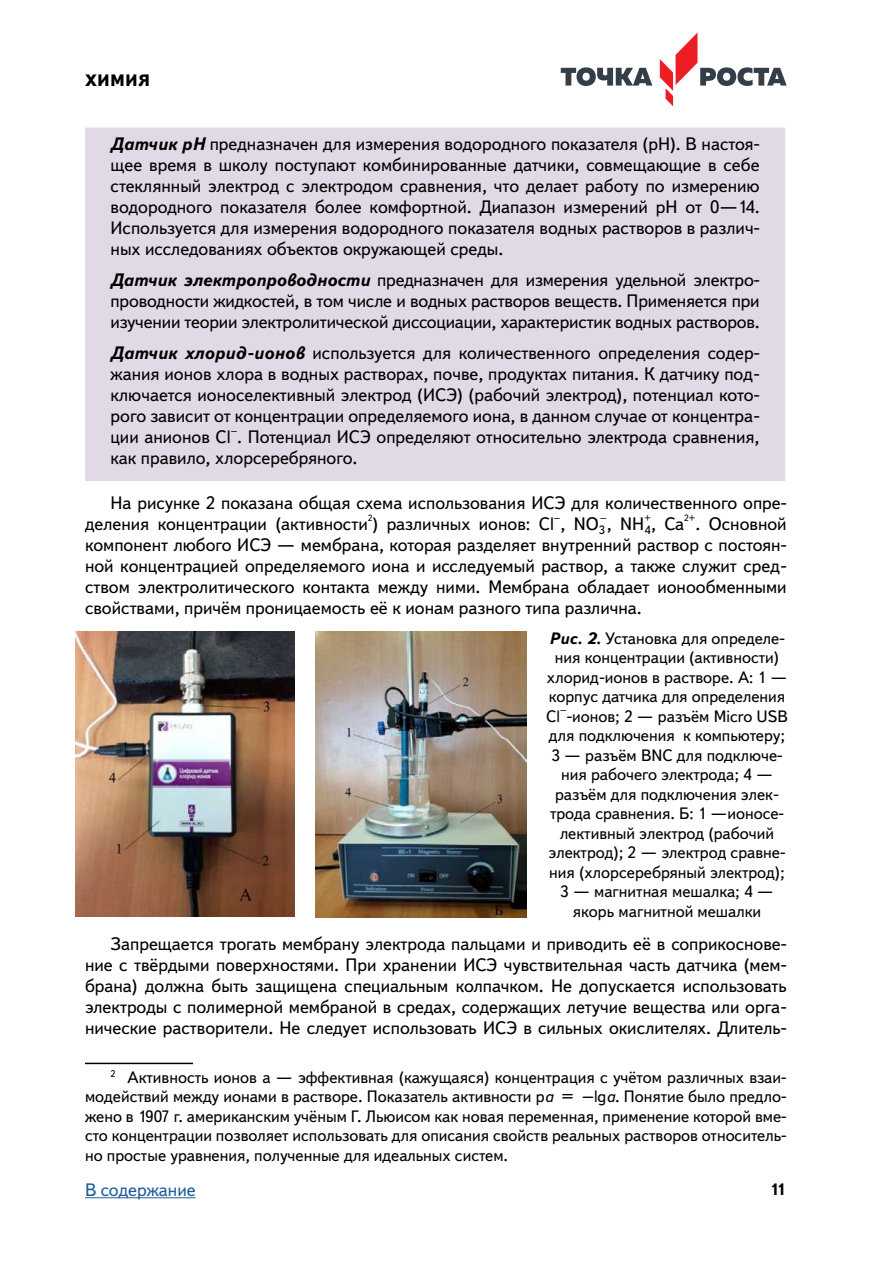
<style>
.page{position:relative;width:893px;height:1263px;background:#fff}
.page>*{position:absolute;margin:0;border:0;box-sizing:border-box;transform-origin:0 0}
.t1{font:18px/21px "Textbook New";color:#000;text-align:justify}
.t2{font:18px "Textbook New";color:#215e9e}
.t3{font:16.5px/19.5px "Textbook New";color:#000;text-align:center}
.t4{font:800 16.5px "Textbook New";letter-spacing:.01em;color:#000}
.t5{font:700 16.5px "Textbook New";color:#000}
.t6{font:9px "Textbook New";color:#000}
.s1{font-weight:700;font-style:italic}
.s2{font-style:italic}
</style>
<div class="page">
<svg style="left:561px;top:67px;width:91px;height:19px"></svg>
<svg style="left:660px;top:32px;width:127px;height:74px"></svg>
<hr style="left:85px;top:1197px;width:111px;height:1px;background:#215e9e">
<div style="left:85px;top:128px;width:700px;height:353px;background:#e2d9e6"></div>
<hr style="left:85px;top:1063px;width:108px;height:1px;background:#000">
<img style="left:316px;top:632px;width:211px;height:285px">
<img style="left:76px;top:632px;width:218px;height:285px">
<p class="t4" style="left:85px;top:70px;width:66px">ХИМИЯ</p>
<p class="t1" style="left:111px;top:133px;width:651px;text-align:left"><span class="s1">Датчик рН</span> предназначен для измерения водородного показателя (рН). В настоя&shy;щее время в школу поступают комбинированные датчики, совмещающие в себе стеклянный электрод с электродом сравнения, что делает работу по измерению водородного показателя более комфортной. Диапазон измерений рН от 0―14.<br>Используется для измерения водородного показателя водных растворов в различ&shy;ных исследованиях объектов окружающей среды.</p>
<p class="t1" style="left:111px;top:269px;width:651px"><span class="s1">Датчик электропроводности</span> предназначен для измерения удельной электро&shy;проводности жидкостей, в том числе и водных растворов веществ. Применяется при изучении теории электролитической диссоциации, характеристик водных растворов.</p>
<p class="t1" style="left:111px;top:342px;width:651px"><span class="s1">Датчик хлорид-ионов</span> используется для количественного определения содер&shy;жания ионов хлора в водных растворах, почве, продуктах питания. К датчику под&shy;ключается ионоселективный электрод (ИСЭ) (рабочий электрод), потенциал кото&shy;рого зависит от концентрации определяемого иона, в данном случае от концентра&shy;ции анионов Cl . Потенциал ИСЭ определяют относительно электрода сравнения,</p>
<p class="t6" style="left:231px;top:425px;width:8px">–</p>
<p class="t1" style="left:111px;top:447px;width:246px">как правило, хлорсеребряного.</p>
<p class="t1" style="left:85px;top:492px;width:703px;text-indent:26px">На рисунке 2 показана общая схема использования ИСЭ для количественного опре&shy;деления концентрации (активности ) различных ионов: Cl , NO<sub>3</sub>, NH<sub>4</sub>, Ca</p>
<p class="t6" style="left:368px;top:512px;width:6px">2</p>
<p class="t6" style="left:554px;top:512px;width:8px">–</p>
<p class="t6" style="left:600px;top:512px;width:8px">–</p>
<p class="t6" style="left:645px;top:512px;width:8px">+</p>
<p class="t6" style="left:684px;top:512px;width:13px">2+</p>
<p class="t1" style="left:85px;top:513px;width:703px;text-indent:610px">. Основной компонент любого ИСЭ — мембрана, которая разделяет внутренний раствор с постоян&shy;ной концентрацией определяемого иона и исследуемый раствор, а также служит сред&shy;ством электролитического контакта между ними. Мембрана обладает ионообменными свойствами, причём проницаемость её к ионам разного типа различна.</p>
<p class="t3" style="left:546px;top:628px;width:243px"><span class="s1">Рис. 2.</span> Установка для определе&shy;ния концентрации (активности) хлорид-ионов в растворе. А: 1 — корпус датчика для определения<br>Cl -ионов; 2 — разъём Micro USB</p>
<p class="t6" style="left:560px;top:704px;width:8px">–</p>
<p class="t3" style="left:549px;top:726px;width:238px">для подключения к компьютеру;<br>3 — разъём BNC для подключе&shy;ния рабочего электрода; 4 — разъём для подключения элек&shy;трода сравнения. Б: 1 —ионосе&shy;лективный электрод (рабочий электрод); 2 — электрод сравне&shy;ния (хлорсеребряный электрод);<br>3 — магнитная мешалка; 4 — якорь магнитной мешалки</p>
<p class="t1" style="left:85px;top:933px;width:703px;text-indent:26px">Запрещается трогать мембрану электрода пальцами и приводить её в соприкоснове&shy;ние с твёрдыми поверхностями. При хранении ИСЭ чувствительная часть датчика (мем&shy;брана) должна быть защищена специальным колпачком. Не допускается использовать электроды с полимерной мембраной в средах, содержащих летучие вещества или орга&shy;нические растворители. Не следует использовать ИСЭ в сильных окислителях. Длитель-</p>
<p class="t3" style="left:85px;top:1067px;width:703px;text-align:justify;text-indent:26px"><sup>2</sup> Активность ионов а — эффективная (кажущаяся) концентрация с учётом различных взаи&shy;модействий между ионами в растворе. Показатель активности p<span class="s2">a</span> = –lg<span class="s2">a</span>. Понятие было предло&shy;жено в 1907 г. американским учёным Г. Льюисом как новая переменная, применение которой вме&shy;сто концентрации позволяет использовать для описания свойств реальных растворов относитель&shy;но простые уравнения, полученные для идеальных систем.</p>
<p class="t2" style="left:85px;top:1179px;width:112px">В содержание</p>
<p class="t5" style="left:770px;top:1179px;width:18px">11</p>
</div>
